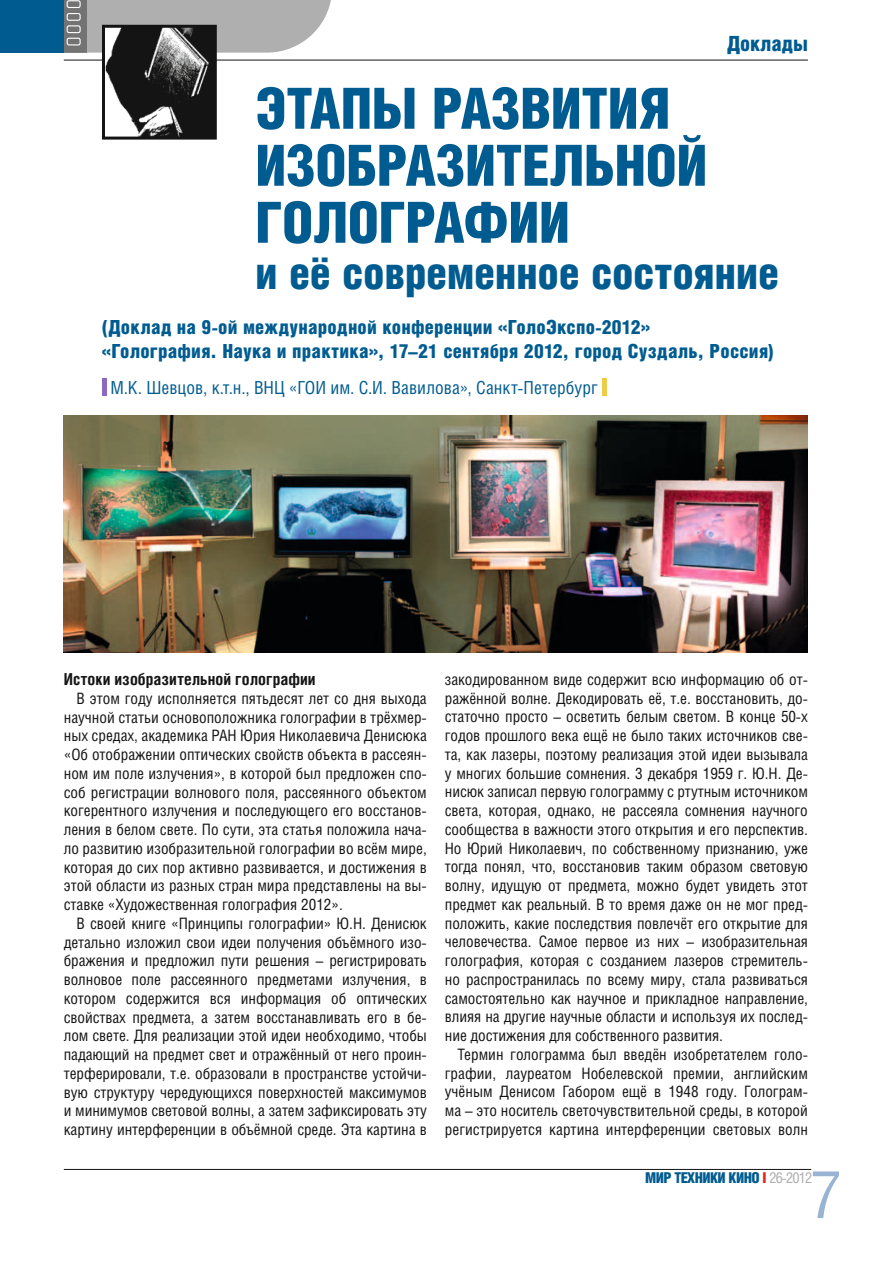
<style>
.page{position:relative;width:893px;height:1263px;background:#fff}
.page>*{position:absolute;margin:0;border:0;box-sizing:border-box;transform-origin:0 0}
.t1{font:66px "Helios Cond C";color:#99b3d3}
.t2{font:57px/57px "Helios Cond Black C";letter-spacing:-.01em;color:#005c90}
.t3{font:57px "Helios Cond Black C";letter-spacing:.01em;color:#005c90}
.t4{font:45px "Helios Cond Black C";letter-spacing:-.01em;color:#005c90}
.t5{font:21px "Helios Cond Black C";color:#005c90}
.t6{font:19.5px/24px "Helios Cond Black C";letter-spacing:.01em;color:#005c90}
.t7{font:18px "Helios Cond C";letter-spacing:.005em;color:#005c90}
.t8{font:700 16.5px "Helios Cond C";letter-spacing:.005em;color:#131413}
.t9{font:15.75px/18.8px "Helios Cond C";letter-spacing:-.005em;color:#131413;text-align:justify}
.t10{font:15px "Helios Cond Black C";letter-spacing:-.04em;color:#005c90}
.s1{color:#dc2a1b}
.s2{font-family:"Helios Cond C";color:#afafb0}
</style>
<div class="page">
<hr style="left:64px;top:1169px;width:747px;height:1px;background:#131413">
<hr style="left:64px;top:60px;width:744px;height:1px;background:#131413">
<svg style="left:0;top:0;width:331px;height:53px;background:#879ca9"></svg>
<img style="left:106px;top:29px;width:107px;height:107px">
<div style="left:102px;top:25px;width:115px;height:115px;border:3px solid #131413"></div>
<hr style="left:102px;top:379px;width:4px;height:17px;background:#8e66c4">
<div style="left:602px;top:379px;width:5px;height:17px;background:#ebcd48"></div>
<img style="left:64px;top:416px;width:744px;height:237px">
<h3 class="t5" style="left:727px;top:32px;width:82px">Доклады</h3>
<h2 class="t3" style="left:255px;top:76px;width:295px">этапы развити</h2>
<h2 class="t2" style="left:255px;top:79px;width:454px;text-indent:384px">я изобразительной голографии</h2>
<h3 class="t4" style="left:255px;top:248px;width:526px">и её современное состояние</h3>
<p class="t6" style="left:102px;top:314px;width:674px">(Доклад на 9-ой международной конференции «ГолоЭкспо-2012»<br>«Голография. Наука и практика», 17–21 сентября 2012, город Суздаль, Россия)</p>
<p class="t7" style="left:111px;top:376px;width:489px">М.К. Шевцов, к.т.н., ВНЦ «ГОИ им. С.И. Вавилова», Санкт-Петербург</p>
<p class="t8" style="left:64px;top:669px;width:253px">Истоки изобразительной голографии</p>
<p class="t9" style="left:64px;top:689px;width:365px;text-indent:13px">В этом году исполняется пятьдесят лет со дня выхода научной статьи основоположника голографии в трёхмер&shy;ных средах, академика РАН Юрия Николаевича Денисюка «Об отображении оптических свойств объекта в рассеян&shy;ном им поле излучения», в которой был предложен спо&shy;соб регистрации волнового поля, рассеянного объектом когерентного излучения и последующего его восстанов&shy;ления в белом свете. По сути, эта статья положила нача&shy;ло развитию изобразительной голографии во всём мире, которая до сих пор активно развивается, и достижения в этой области из разных стран мира представлены на вы&shy;ставке «Художественная голография 2012».</p>
<p class="t9" style="left:64px;top:913px;width:365px;text-indent:13px">В своей книге «Принципы голографии» Ю.Н. Денисюк детально изложил свои идеи получения объёмного изо&shy;бражения и предложил пути решения – регистрировать волновое поле рассеянного предметами излучения, в котором содержится вся информация об оптических свойствах предмета, а затем восстанавливать его в бе&shy;лом свете. Для реализации этой идеи необходимо, чтобы падающий на предмет свет и отражённый от него проин&shy;терферировали, т.е. образовали в пространстве устойчи&shy;вую структуру чередующихся поверхностей максимумов и минимумов световой волны, а затем зафиксировать эту картину интерференции в объёмной среде. Эта картина в</p>
<p class="t9" style="left:445px;top:670px;width:365px">закодированном виде содержит всю информацию об от&shy;ражённой волне. Декодировать её, т.е. восстановить, до&shy;статочно просто – осветить белым светом. В конце 50-х годов прошлого века ещё не было таких источников све&shy;та, как лазеры, поэтому реализация этой идеи вызывала у многих большие сомнения. 3 декабря 1959 г. Ю.Н. Де&shy;нисюк записал первую голограмму с ртутным источником света, которая, однако, не рассеяла сомнения научного сообщества в важности этого открытия и его перспектив.<br>Но Юрий Николаевич, по собственному признанию, уже тогда понял, что, восстановив таким образом световую волну, идущую от предмета, можно будет увидеть этот предмет как реальный. В то время даже он не мог пред&shy;положить, какие последствия повлечёт его открытие для человечества. Самое первое из них – изобразительная голография, которая с созданием лазеров стремитель&shy;но распространилась по всему миру, стала развиваться самостоятельно как научное и прикладное направление, влияя на другие научные области и используя их послед&shy;ние достижения для собственного развития.</p>
<p class="t9" style="left:445px;top:1044px;width:365px;text-indent:13px">Термин голограмма был введён изобретателем голо&shy;графии, лауреатом Нобелевской премии, английским учёным Денисом Габором ещё в 1948 году. Голограм&shy;ма – это носитель светочувствительной среды, в которой регистрируется картина интерференции световых волн</p>
<h1 class="t1" style="left:810px;top:1155px;width:33px">7</h1>
<p class="t10" style="left:645px;top:1169px;width:169px">МИР ТЕХНИКИ КИНО <span class="s1">I</span> <span class="s2">26-2012</span></p>
</div>
